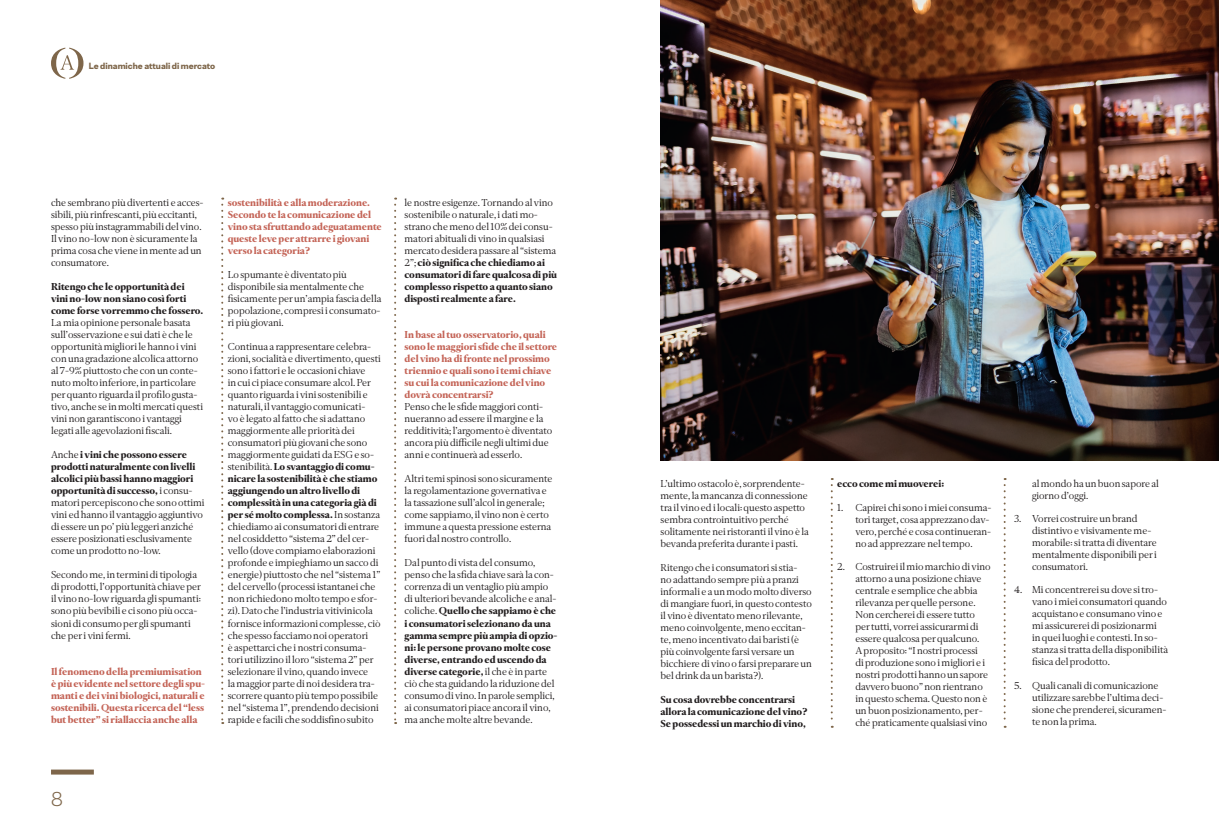
<style>
.page{position:relative;width:1219px;height:837px;background:#fff}
.page>*{position:absolute;margin:0;border:0;box-sizing:border-box;transform-origin:0 0}
.t1{font:300 20px "Amorim Sans";color:#7e664a}
.t2{font:10px/12px "Amorim Serif";color:#231f20}
.t3{font:900 10px/12px "Amorim Serif";color:#c46457}
.t4{font:900 10px/12px "Amorim Serif";color:#231f20}
.t5{font:900 9px "Amorim Sans";color:#7e664a}
.s1{font-weight:900}
</style>
<div class="page">
<svg style="left:51px;top:48px;width:32px;height:31px"></svg>
<div style="left:51px;top:769px;width:43px;height:5px;background:#7e664a"></div>
<svg style="left:221px;top:197px;width:2px;height:526px"></svg>
<svg style="left:831px;top:478px;width:2px;height:249px"></svg>
<svg style="left:394px;top:197px;width:2px;height:526px"></svg>
<svg style="left:1004px;top:478px;width:2px;height:249px"></svg>
<img style="left:660px;top:0;width:559px;height:460px">
<p class="t5" style="left:89px;top:61px;width:128px">Le dinamiche attuali di mercato</p>
<p class="t2" style="left:51px;top:196px;width:154px">che sembrano più divertenti e acces&shy;sibili, più rinfrescanti, più eccitanti, spesso più instagrammabili del vino.<br>Il vino no-low non è sicuramente la prima cosa che viene in mente ad un consumatore.</p>
<p class="t4" style="left:51px;top:281px;width:154px">Ritengo che le opportunità dei vini no-low non siano così forti come forse vorremmo che fossero.</p>
<p class="t2" style="left:51px;top:316px;width:153px">La mia opinione personale basata sull’osservazione e sui dati è che le opportunità migliori le hanno i vini con una gradazione alcolica attorno al 7-9% piuttosto che con un conte&shy;nuto molto inferiore, in particolare per quanto riguarda il profilo gusta&shy;tivo, anche se in molti mercati questi vini non garantiscono i vantaggi legati alle agevolazioni fiscali.</p>
<p class="t2" style="left:51px;top:448px;width:155px">Anche <span class="s1">i vini che possono essere prodotti naturalmente con livelli alcolici più bassi hanno maggiori opportunità di successo,</span> i consu&shy;matori percepiscono che sono ottimi vini ed hanno il vantaggio aggiuntivo di essere un po’ più leggeri anziché essere posizionati esclusivamente come un prodotto no-low.</p>
<p class="t2" style="left:51px;top:568px;width:151px">Secondo me, in termini di tipologia di prodotti, l’opportunità chiave per il vino no-low riguarda gli spumanti: sono più bevibili e ci sono più occa&shy;sioni di consumo per gli spumanti che per i vini fermi.</p>
<p class="t3" style="left:51px;top:665px;width:156px">Il fenomeno della premiumisation è più evidente nel settore degli spu&shy;manti e dei vini biologici, naturali e sostenibili. Questa ricerca del “less but better” si riallaccia anche alla</p>
<p class="t3" style="left:228px;top:197px;width:155px">sostenibilità e alla moderazione.<br>Secondo te la comunicazione del vino sta sfruttando adeguatamente queste leve per attrarre i giovani verso la categoria?</p>
<p class="t2" style="left:228px;top:268px;width:155px">Lo spumante è diventato più disponibile sia mentalmente che fisicamente per un’ampia fascia della popolazione, compresi i consumato&shy;ri più giovani.</p>
<p class="t2" style="left:228px;top:340px;width:155px">Continua a rappresentare celebra&shy;zioni, socialità e divertimento, questi sono i fattori e le occasioni chiave<br>in cui ci piace consumare alcol. Per quanto riguarda i vini sostenibili e naturali, il vantaggio comunicati-<br>vo è legato al fatto che si adattano maggiormente alle priorità dei consumatori più giovani che sono maggiormente guidati da ESG e so&shy;stenibilità. <span class="s1">Lo svantaggio di comu&shy;nicare la sostenibilità è che stiamo aggiungendo un altro livello di complessità in una categoria già di per sé molto complessa.</span> In sostanza chiediamo ai consumatori di entrare nel cosiddetto “sistema 2” del cer&shy;vello (dove compiamo elaborazioni profonde e impieghiamo un sacco di energie) piuttosto che nel “sistema 1” del cervello (processi istantanei che non richiedono molto tempo e sfor&shy;zi). Dato che l’industria vitivinicola fornisce informazioni complesse, ciò che spesso facciamo noi operatori<br>è aspettarci che i nostri consuma&shy;tori utilizzino il loro “sistema 2” per selezionare il vino, quando invece<br>la maggior parte di noi desidera tra&shy;scorrere quanto più tempo possibile nel “sistema 1”, prendendo decisioni rapide e facili che soddisfino subito</p>
<p class="t2" style="left:405px;top:196px;width:154px">le nostre esigenze. Tornando al vino sostenibile o naturale, i dati mo&shy;strano che meno del 10% dei consu&shy;matori abituali di vino in qualsiasi mercato desidera passare al “sistema 2”; <span class="s1">ciò significa che chiediamo ai consumatori di fare qualcosa di più complesso rispetto a quanto siano disposti realmente a fare.</span></p>
<p class="t3" style="left:405px;top:329px;width:154px">In base al tuo osservatorio, quali sono le maggiori sfide che il settore del vino ha di fronte nel prossimo triennio e quali sono i temi chiave su cui la comunicazione del vino dovrà concentrarsi?</p>
<p class="t2" style="left:405px;top:400px;width:149px">Penso che le sfide maggiori conti&shy;nueranno ad essere il margine e la redditività; l’argomento è diventato ancora più difficile negli ultimi due anni e continuerà ad esserlo.</p>
<p class="t2" style="left:405px;top:472px;width:149px">Altri temi spinosi sono sicuramente la regolamentazione governativa e la tassazione sull’alcol in generale; come sappiamo, il vino non è certo immune a questa pressione esterna fuori dal nostro controllo.</p>
<p class="t2" style="left:405px;top:556px;width:155px">Dal punto di vista del consumo, penso che la sfida chiave sarà la con&shy;correnza di un ventaglio più ampio di ulteriori bevande alcoliche e anal&shy;coliche. <span class="s1">Quello che sappiamo è che i consumatori selezionano da una gamma sempre più ampia di opzio&shy;ni: le persone provano molte cose diverse, entrando ed uscendo da diverse categorie,</span> il che è in parte ciò che sta guidando la riduzione del consumo di vino. In parole semplici, ai consumatori piace ancora il vino, ma anche molte altre bevande.</p>
<h1 class="t1" style="left:51px;top:785px;width:13px">8</h1>
<p class="t2" style="left:660px;top:476px;width:150px">L’ultimo ostacolo è, sorprendente&shy;mente, la mancanza di connessione tra il vino ed i locali: questo aspetto sembra controintuitivo perché solitamente nei ristoranti il vino è la bevanda preferita durante i pasti.</p>
<p class="t2" style="left:660px;top:560px;width:153px">Ritengo che i consumatori si stia-<br>no adattando sempre più a pranzi informali e a un modo molto diverso di mangiare fuori, in questo contesto il vino è diventato meno rilevante, meno coinvolgente, meno eccitan&shy;te, meno incentivato dai baristi (è più coinvolgente farsi versare un bicchiere di vino o farsi preparare un bel drink da un barista?).</p>
<p class="t4" style="left:660px;top:693px;width:148px">Su cosa dovrebbe concentrarsi allora la comunicazione del vino?<br>Se possedessi un marchio di vino,</p>
<p class="t4" style="left:837px;top:477px;width:108px">ecco come mi muoverei:</p>
<p class="t2" style="left:855px;top:500px;width:138px;text-indent:-18px">1. Capirei chi sono i miei consuma&shy;tori target, cosa apprezzano dav&shy;vero, perché e cosa continueran&shy;no ad apprezzare nel tempo.</p>
<p class="t2" style="left:855px;top:560px;width:137px;text-indent:-18px">2. Costruirei il mio marchio di vino attorno a una posizione chiave centrale e semplice che abbia rilevanza per quelle persone.<br>Non cercherei di essere tutto per tutti, vorrei assicurarmi di essere qualcosa per qualcuno.<br>A proposito: “I nostri processi<br>di produzione sono i migliori e i nostri prodotti hanno un sapore davvero buono” non rientrano in questo schema. Questo non è un buon posizionamento, per&shy;ché praticamente qualsiasi vino</p>
<p class="t2" style="left:1032px;top:476px;width:128px">al mondo ha un buon sapore al giorno d’oggi.</p>
<p class="t2" style="left:1032px;top:512px;width:126px;text-indent:-18px">3. Vorrei costruire un brand distintivo e visivamente me&shy;morabile: si tratta di diventare mentalmente disponibili per i consumatori.</p>
<p class="t2" style="left:1032px;top:583px;width:137px;text-indent:-18px">4. Mi concentrerei su dove si tro&shy;vano i miei consumatori quando acquistano e consumano vino e mi assicurerei di posizionarmi<br>in quei luoghi e contesti. In so&shy;stanza si tratta della disponibilità fisica del prodotto.</p>
<p class="t2" style="left:1032px;top:678px;width:136px;text-indent:-18px">5. Quali canali di comunicazione utilizzare sarebbe l’ultima deci&shy;sione che prenderei, sicuramen&shy;te non la prima.</p>
</div>
